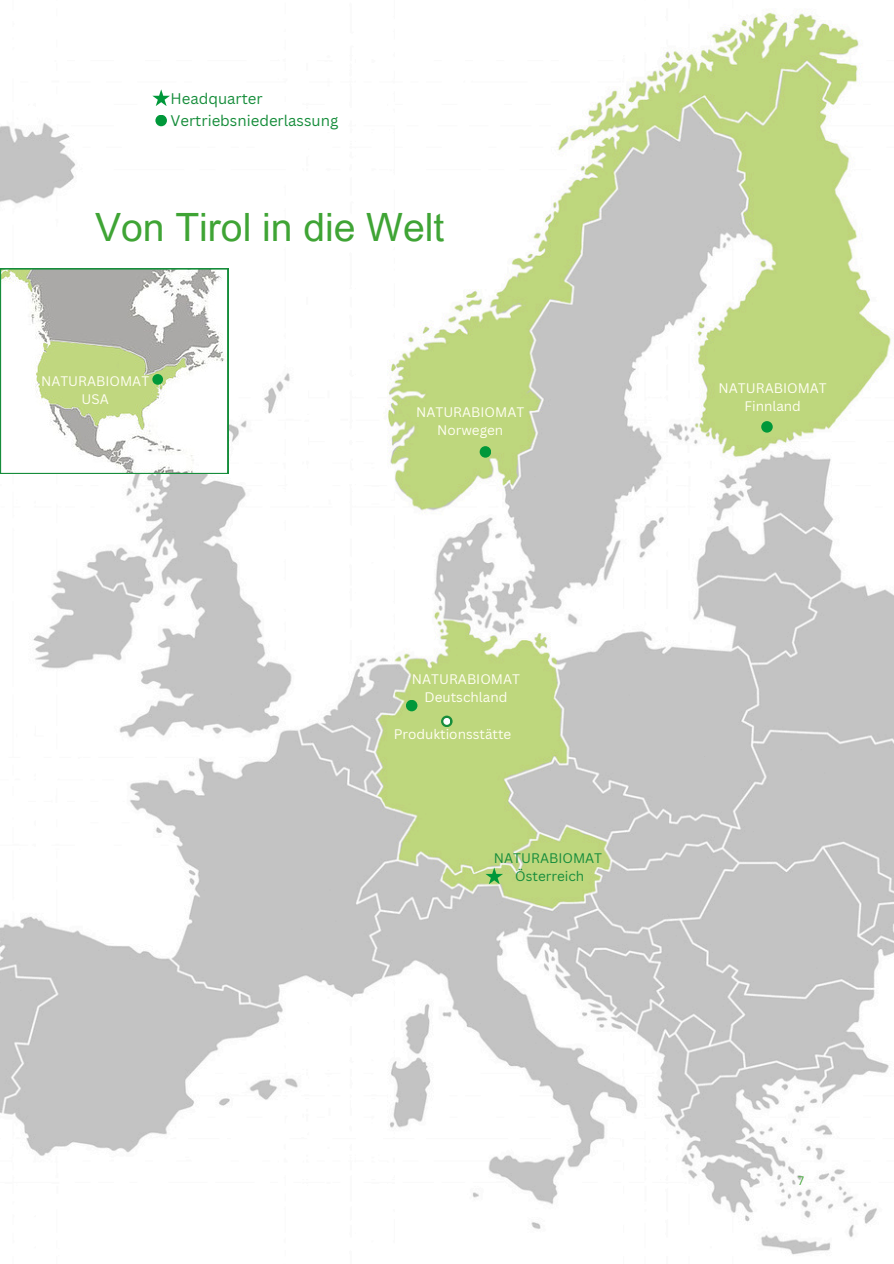
<style>
.page{position:relative;width:894px;height:1264px;background:#fff}
.page>*{position:absolute;margin:0;border:0;box-sizing:border-box;transform-origin:0 0}
.t1{font:39px "Arial MT Pro";color:#3fa435}
.t2{font:15px "Canva Sans";color:#168d3b}
.t3{font:13.5px/18px "Canva Sans";color:#fffef2;text-align:center}
.t4{font:13.5px "Canva Sans";color:#168d3b}
.t5{font:12px "Canva Sans";color:#3fa435}
</style>
<div class="page">
<img style="left:0;top:12px;width:893px;height:1243px">
<svg style="left:485px;top:867px;width:18px;height:17px"></svg>
<div style="left:406px;top:699px;width:11px;height:12px;background:#00983a;border-radius:50%"></div>
<div style="left:479px;top:446px;width:12px;height:11px;background:#00983a;border-radius:50%"></div>
<div style="left:761px;top:421px;width:11px;height:11px;background:#00983a;border-radius:50%"></div>
<svg style="left:0;top:268px;width:228px;height:206px"></svg>
<div style="left:152px;top:374px;width:11px;height:11px;background:#00983a;border-radius:50%"></div>
<div style="left:155px;top:115px;width:12px;height:11px;background:#00983a;border-radius:50%"></div>
<svg style="left:152px;top:89px;width:18px;height:17px"></svg>
<svg style="left:441px;top:715px;width:11px;height:12px"></svg>
<div style="left:443px;top:718px;width:7px;height:7px;background:#fff;border-radius:50%"></div>
<p class="t2" style="left:170px;top:88px;width:94px">Headquarter</p>
<p class="t2" style="left:170px;top:110px;width:169px">Vertriebsniederlassung</p>
<h2 class="t1" style="left:95px;top:213px;width:350px">Von Tirol in die Welt</h2>
<p class="t3" style="left:41px;top:372px;width:110px">NATURABIOMAT<br>USA</p>
<h1 class="t3" style="left:416px;top:402px;width:110px">NATURABIOMAT<br>Norwegen</h1>
<p class="t3" style="left:412px;top:670px;width:110px">NATURABIOMAT<br>Deutschland</p>
<p class="t3" style="left:393px;top:725px;width:119px">Produktionsstätte</p>
<p class="t4" style="left:494px;top:848px;width:110px">NATURABIOMAT</p>
<p class="t4" style="left:515px;top:866px;width:71px">Österreich</p>
<p class="t3" style="left:718px;top:378px;width:110px">NATURABIOMAT<br>Finnland</p>
<p class="t5" style="left:798px;top:1172px;width:7px">7</p>
</div>
